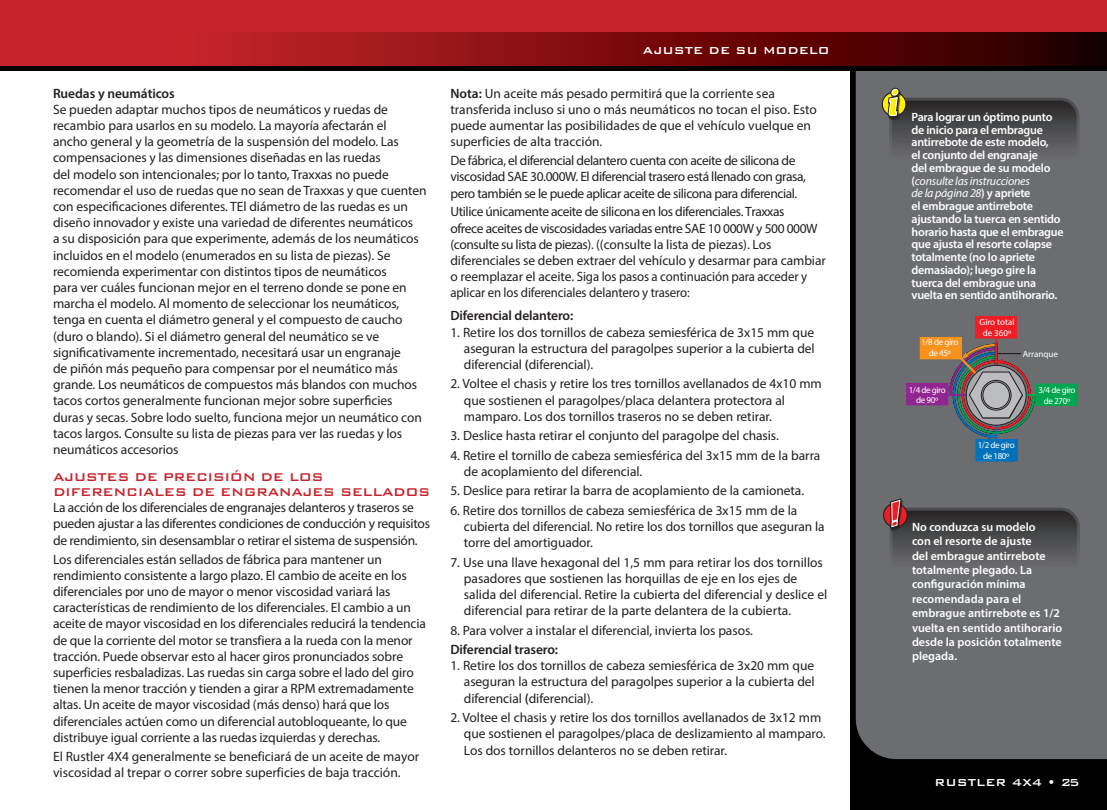
<style>
.page{position:relative;width:1107px;height:810px;background:#fff}
.page>*{position:absolute;margin:0;border:0;box-sizing:border-box;transform-origin:0 0}
.t1{font:500 15px/15px "Bank Gothic BT";letter-spacing:-.03em;color:#c8242b}
.t2{font:13.5px/16.2px "Myriad Pro";letter-spacing:-.005em;color:#231f20}
.t3{font:13.5px/16.2px "Myriad Pro";letter-spacing:-.03em;color:#231f20}
.t4{font:600 13.5px "Myriad Pro";letter-spacing:-.01em;color:#231f20}
.t5{font:500 13.5px "Bank Gothic BT";color:#fff}
.t6{font:600 12px/12.8px "Myriad Pro";letter-spacing:-.02em;color:#fff}
.t7{font:600 12px/14.4px "Myriad Pro";color:#fff}
.t8{font:9px/10.8px "Myriad Pro";letter-spacing:-.04em;color:#fff;text-align:center}
.t9{font:9px/10.8px "Myriad Pro";color:#fff;text-align:center}
.s1{font-weight:600}
.s2{font-weight:400;font-style:italic}
</style>
<div class="page">
<div style="left:850px;top:13px;width:257px;height:797px;background:#000"></div>
<div style="left:856px;top:71px;width:251px;height:688px;background:#6c6d70"></div>
<div style="left:0;top:0;width:1107px;height:70px;background:#000"></div>
<div style="left:0;top:0;width:1107px;height:51px;background:#c8242b"></div>
<svg style="left:0;top:32px;width:1107px;height:34px"></svg>
<div style="left:889px;top:98px;width:191px;height:84px;border:3px solid #fff;border-radius:18px"></div>
<svg style="left:882px;top:92px;width:24px;height:24px"></svg>
<div style="left:882px;top:92px;width:24px;height:25px;border:1px solid #231f20;border-radius:50%"></div>
<div style="left:890px;top:88px;width:10px;height:9px;border:3px solid #231f20;border-radius:50%"></div>
<svg style="left:886px;top:89px;width:192px;height:91px"></svg>
<div style="left:890px;top:508px;width:190px;height:84px;border:3px solid #fff;border-radius:18px"></div>
<svg style="left:884px;top:503px;width:23px;height:24px"></svg>
<div style="left:883px;top:503px;width:25px;height:25px;border:1px solid #231f20;border-radius:50%"></div>
<svg style="left:888px;top:496px;width:190px;height:94px"></svg>
<div style="left:975px;top:317px;width:42px;height:21px;background:#ee1d23"></div>
<div style="left:975px;top:316px;width:42px;height:22px;border:1px solid #ee1d23"></div>
<div style="left:920px;top:337px;width:41px;height:22px;background:#f7931d"></div>
<div style="left:907px;top:383px;width:41px;height:22px;background:#90268f"></div>
<div style="left:976px;top:440px;width:41px;height:21px;background:#0072bc"></div>
<div style="left:1036px;top:384px;width:42px;height:21px;background:#00a54f"></div>
<div style="left:1036px;top:384px;width:42px;height:22px;border:1px solid #00a54f"></div>
<div style="left:996px;top:394px;width:43px;height:2px;border:1px solid #00a54f"></div>
<div style="left:944px;top:394px;width:37px;height:2px;border:1px solid #90268f"></div>
<div style="left:996px;top:333px;width:1px;height:70px;border:1px solid #ee1d23"></div>
<svg style="left:947px;top:343px;width:90px;height:97px"></svg>
<svg style="left:981px;top:380px;width:30px;height:30px"></svg>
<div style="left:981px;top:380px;width:30px;height:31px;border:1px solid #231f20;border-radius:50%"></div>
<div style="left:983px;top:382px;width:26px;height:27px;background:#bcbdc0;border-radius:50%"></div>
<div style="left:983px;top:382px;width:27px;height:27px;border:1px solid #231f20;border-radius:50%"></div>
<p class="t4" style="left:53px;top:84px;width:123px">Ruedas y neumáticos</p>
<p class="t2" style="left:53px;top:101px;width:375px">Se pueden adaptar muchos tipos de neumáticos y ruedas de recambio para usarlos en su modelo. La mayoría afectarán el<br>ancho general y la geometría de la suspensión del modelo. Las compensaciones y las dimensiones diseñadas en las ruedas<br>del modelo son intencionales; por lo tanto, Traxxas no puede recomendar el uso de ruedas que no sean de Traxxas y que cuenten con especificaciones diferentes. TEl diámetro de las ruedas es un diseño innovador y existe una variedad de diferentes neumáticos<br>a su disposición para que experimente, además de los neumáticos incluidos en el modelo (enumerados en su lista de piezas). Se recomienda experimentar con distintos tipos de neumáticos<br>para ver cuáles funcionan mejor en el terreno donde se pone en marcha el modelo. Al momento de seleccionar los neumáticos, tenga en cuenta el diámetro general y el compuesto de caucho (duro o blando). Si el diámetro general del neumático se ve significativamente incrementado, necesitará usar un engranaje<br>de piñón más pequeño para compensar por el neumático más grande. Los neumáticos de compuestos más blandos con muchos tacos cortos generalmente funcionan mejor sobre superficies duras y secas. Sobre lodo suelto, funciona mejor un neumático con tacos largos. Consulte su lista de piezas para ver las ruedas y los neumáticos accesorios</p>
<p class="t1" style="left:53px;top:469px;width:379px">AJUSTES DE PRECISIÓN DE LOS<br>DIFERENCIALES DE ENGRANAJES SELLADOS</p>
<p class="t2" style="left:53px;top:499px;width:379px">La acción de los diferenciales de engranajes delanteros y traseros se pueden ajustar a las diferentes condiciones de conducción y requisitos de rendimiento, sin desensamblar o retirar el sistema de suspensión.</p>
<p class="t2" style="left:53px;top:551px;width:375px">Los diferenciales están sellados de fábrica para mantener un rendimiento consistente a largo plazo. El cambio de aceite en los diferenciales por uno de mayor o menor viscosidad variará las características de rendimiento de los diferenciales. El cambio a un aceite de mayor viscosidad en los diferenciales reducirá la tendencia de que la corriente del motor se transfiera a la rueda con la menor tracción. Puede observar esto al hacer giros pronunciados sobre superficies resbaladizas. Las ruedas sin carga sobre el lado del giro tienen la menor tracción y tienden a girar a RPM extremadamente altas. Un aceite de mayor viscosidad (más denso) hará que los diferenciales actúen como un diferencial autobloqueante, lo que distribuye igual corriente a las ruedas izquierdas y derechas.</p>
<p class="t2" style="left:53px;top:748px;width:368px">El Rustler 4X4 generalmente se beneficiará de un aceite de mayor viscosidad al trepar o correr sobre superficies de baja tracción.</p>
<p class="t5" style="left:643px;top:43px;width:188px">AJUSTE DE SU MODELO</p>
<p class="t2" style="left:450px;top:85px;width:368px"><span class="s1">Nota:</span> Un aceite más pesado permitirá que la corriente sea transferida incluso si uno o más neumáticos no tocan el piso. Esto puede aumentar las posibilidades de que el vehículo vuelque en superficies de alta tracción.</p>
<p class="t3" style="left:450px;top:152px;width:357px">De fábrica, el diferencial delantero cuenta con aceite de silicona de viscosidad SAE 30.000W. El diferencial trasero está llenado con grasa, pero también se le puede aplicar aceite de silicona para diferencial.</p>
<p class="t2" style="left:450px;top:204px;width:377px">Utilice únicamente aceite de silicona en los diferenciales. Traxxas<br>ofrece aceites de viscosidades variadas entre SAE 10 000W y 500 000W (consulte su lista de piezas). ((consulte la lista de piezas). Los diferenciales se deben extraer del vehículo y desarmar para cambiar o reemplazar el aceite. Siga los pasos a continuación para acceder y aplicar en los diferenciales delantero y trasero:</p>
<p class="t4" style="left:450px;top:307px;width:124px">Diferencial delantero:</p>
<p class="t2" style="left:464px;top:324px;width:352px;text-align:justify;text-indent:-13px">1. Retire los dos tornillos de cabeza semiesférica de 3x15 mm que aseguran la estructura del paragolpes superior a la cubierta del diferencial <span class="s1">(</span>diferencial).</p>
<p class="t2" style="left:464px;top:376px;width:359px;text-indent:-13px">2. Voltee el chasis y retire los tres tornillos avellanados de 4x10 mm que sostienen el paragolpes/placa delantera protectora al mamparo. Los dos tornillos traseros no se deben retirar.</p>
<p class="t2" style="left:450px;top:427px;width:330px">3. Deslice hasta retirar el conjunto del paragolpe del chasis.</p>
<p class="t2" style="left:464px;top:447px;width:358px;text-indent:-13px">4. Retire el tornillo de cabeza semiesférica del 3x15 mm de la barra de acoplamiento del diferencial.</p>
<p class="t2" style="left:450px;top:482px;width:355px">5. Deslice para retirar la barra de acoplamiento de la camioneta.</p>
<p class="t2" style="left:464px;top:502px;width:362px;text-indent:-13px">6. Retire dos tornillos de cabeza semiesférica de 3x15 mm de la cubierta del diferencial. No retire los dos tornillos que aseguran la torre del amortiguador.</p>
<p class="t2" style="left:464px;top:554px;width:365px;text-indent:-13px">7. Use una llave hexagonal del 1,5 mm para retirar los dos tornillos pasadores que sostienen las horquillas de eje en los ejes de salida del diferencial. Retire la cubierta del diferencial y deslice el diferencial para retirar de la parte delantera de la cubierta.</p>
<p class="t2" style="left:450px;top:622px;width:304px">8. Para volver a instalar el diferencial, invierta los pasos.</p>
<p class="t4" style="left:450px;top:641px;width:109px">Diferencial trasero:</p>
<p class="t2" style="left:464px;top:657px;width:352px;text-align:justify;text-indent:-13px">1. Retire los dos tornillos de cabeza semiesférica de 3x20 mm que aseguran la estructura del paragolpes superior a la cubierta del diferencial <span class="s1">(</span>diferencial).</p>
<p class="t2" style="left:464px;top:709px;width:363px;text-indent:-13px">2. Voltee el chasis y retire los dos tornillos avellanados de 3x12 mm que sostienen el paragolpes/placa de deslizamiento al mamparo.<br>Los dos tornillos delanteros no se deben retirar.</p>
<p class="t6" style="left:912px;top:110px;width:154px">Para lograr un óptimo punto de inicio para el embrague antirrebote de este modelo,<br>el conjunto del engranaje<br>del embrague de su modelo (<span class="s2">consulte las instrucciones<br>de la página 28</span>) y apriete<br>el embrague antirrebote ajustando la tuerca en sentido horario hasta que el embrague que ajusta el resorte colapse totalmente (no lo apriete demasiado); luego gire la tuerca del embrague una vuelta en sentido antihorario.</p>
<p class="t8" style="left:921px;top:337px;width:38px">1/8 de giro de 45º</p>
<p class="t8" style="left:909px;top:384px;width:38px">1/4 de giro de 90º</p>
<p class="t9" style="left:980px;top:316px;width:36px">Giro total de 360º</p>
<p class="t9" style="left:1023px;top:348px;width:37px">Arranque</p>
<p class="t8" style="left:1039px;top:384px;width:38px">3/4 de giro de 270º</p>
<p class="t8" style="left:978px;top:440px;width:38px">1/2 de giro de 180º</p>
<p class="t7" style="left:912px;top:519px;width:152px">No conduzca su modelo<br>con el resorte de ajuste<br>del embrague antirrebote totalmente plegado. La configuración mínima recomendada para el embrague antirrebote es 1/2 vuelta en sentido antihorario desde la posición totalmente plegada.</p>
<p class="t5" style="left:935px;top:775px;width:146px">RUSTLER 4X4 • 25</p>
</div>
